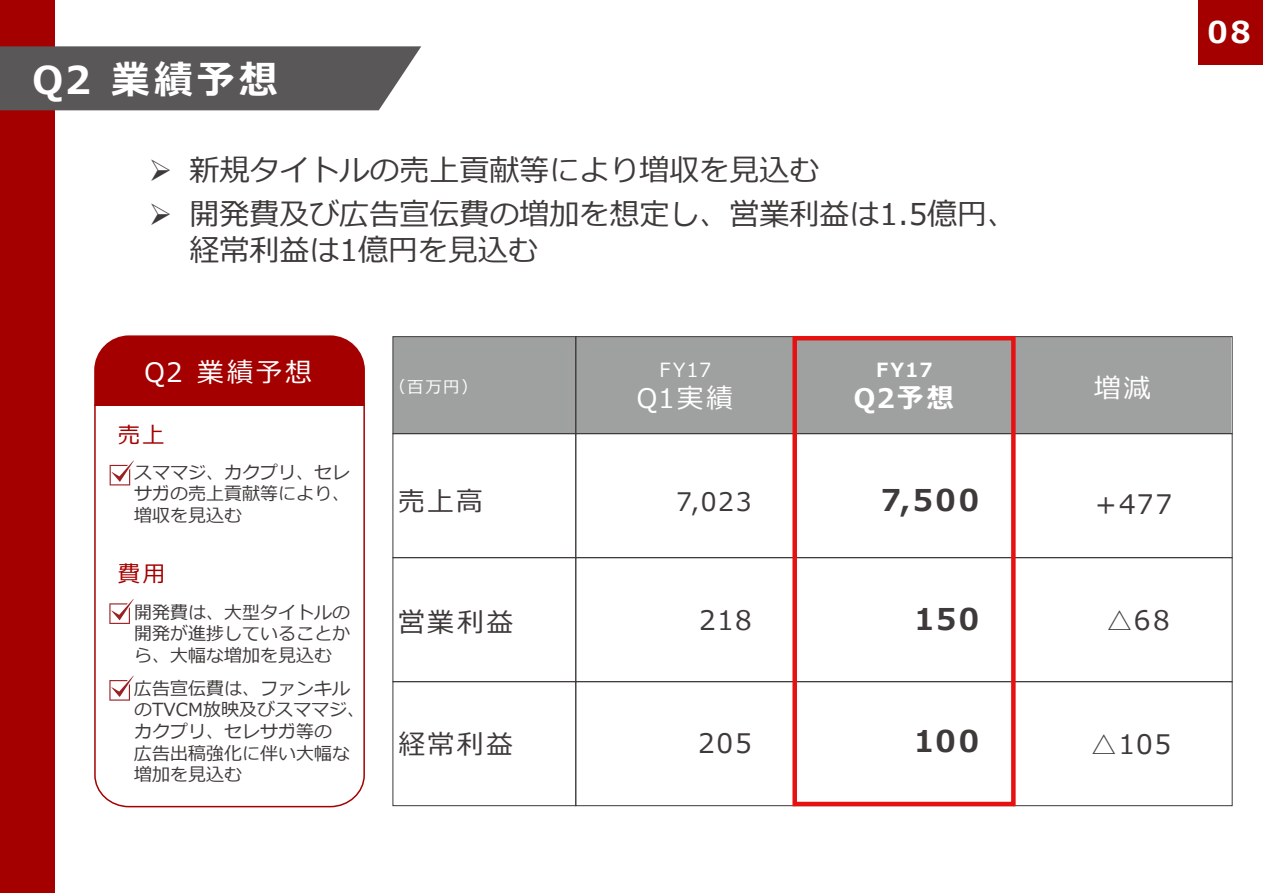
<style>
.page{position:relative;width:1263px;height:893px;background:#fff}
.page>*{position:absolute;margin:0;border:0;box-sizing:border-box;transform-origin:0 0}
.t1{font:700 38.25px "Meiryo";letter-spacing:.11em;color:#fff}
.t2{font:30px/36px "Meiryo";color:#3e3a39}
.t3{font:700 30px "Meiryo";letter-spacing:.08em;color:#3e3a39}
.t4{font:700 30px "Meiryo";color:#fff}
.t5{font:26.85px "Meiryo";letter-spacing:.075em;color:#3e3a39}
.t6{font:26.85px "Meiryo";letter-spacing:.08em;color:#fff}
.t7{font:700 26.85px "Meiryo";color:#fff}
.t8{font:26.7px "Meiryo";letter-spacing:.095em;color:#fff}
.t9{font:25.5px "Meiryo";color:#3e3a39}
.t10{font:22.5px "Meiryo";color:#a40000}
.t11{font:19.5px "Meiryo";color:#fff}
.t12{font:700 19.5px "Meiryo";color:#fff}
.t13{font:18px/21.6px "Meiryo";color:#3e3a39;text-align:justify}
.t14{font:16.5px "Meiryo";color:#fefefe}
</style>
<div class="page">
<div style="left:393px;top:337px;width:838px;height:96px;background:#9fa0a0"></div>
<div style="left:1013px;top:336px;width:219px;height:98px;border:1px solid #3d3938"></div>
<div style="left:794px;top:557px;width:220px;height:125px;border:1px solid #3d3938"></div>
<div style="left:575px;top:557px;width:220px;height:125px;border:1px solid #3d3938"></div>
<div style="left:575px;top:336px;width:220px;height:98px;border:1px solid #3d3938"></div>
<div style="left:393px;top:336px;width:183px;height:98px;border:1px solid #3d3938"></div>
<div style="left:575px;top:681px;width:220px;height:125px;border:1px solid #3d3938"></div>
<div style="left:1013px;top:557px;width:219px;height:125px;border:1px solid #3d3938"></div>
<div style="left:1013px;top:681px;width:219px;height:125px;border:1px solid #3d3938"></div>
<div style="left:393px;top:681px;width:183px;height:125px;border:1px solid #3d3938"></div>
<div style="left:393px;top:433px;width:183px;height:125px;border:1px solid #3d3938"></div>
<div style="left:393px;top:557px;width:183px;height:125px;border:1px solid #3d3938"></div>
<div style="left:94px;top:335px;width:271px;height:69px;background:#a40000"></div>
<svg style="left:94px;top:404px;width:271px;height:404px"></svg>
<svg style="left:110px;top:460px;width:24px;height:25px"></svg>
<svg style="left:109px;top:599px;width:25px;height:25px"></svg>
<svg style="left:109px;top:676px;width:25px;height:25px"></svg>
<div style="left:792px;top:336px;width:224px;height:470px;border:4px solid #e61211"></div>
<div style="left:0;top:0;width:55px;height:893px;background:#a40000"></div>
<div style="left:0;top:46px;width:421px;height:64px;background:#595757"></div>
<div style="left:1199px;top:0;width:64px;height:64px;background:#a40000"></div>
<h1 class="t1" style="left:32px;top:53px;width:247px">Q2 業績予想</h1>
<h2 class="t2" style="left:149px;top:154px;width:672px">➢ 新規タイトルの売上貢献等により増収を見込む</h2>
<h2 class="t2" style="left:189px;top:197px;width:829px;text-indent:-40px">➢ 開発費及び広告宣伝費の増加を想定し、営業利益は1.5億円、経常利益は1億円を見込む</h2>
<h2 class="t4" style="left:1207px;top:11px;width:45px">08</h2>
<h3 class="t8" style="left:144px;top:354px;width:169px">Q2 業績予想</h3>
<p class="t10" style="left:118px;top:419px;width:48px">売上</p>
<p class="t13" style="left:134px;top:462px;width:217px">スママジ、カクプリ、セレサガの売上貢献等により、増収を見込む</p>
<p class="t10" style="left:118px;top:558px;width:49px">費用</p>
<p class="t13" style="left:134px;top:602px;width:217px">開発費は、大型タイトルの開発が進捗していることから、大幅な増加を見込む</p>
<p class="t13" style="left:134px;top:678px;width:232px;text-align:left">広告宣伝費は、ファンキルのTVCM放映及びスママジ、カクプリ、セレサガ等の<br>広告出稿強化に伴い大幅な増加を見込む</p>
<p class="t14" style="left:389px;top:375px;width:90px">（百万円）</p>
<h3 class="t5" style="left:398px;top:482px;width:86px">売上高</h3>
<p class="t11" style="left:659px;top:356px;width:53px">FY17</p>
<h3 class="t6" style="left:637px;top:380px;width:98px">Q1実績</h3>
<h3 class="t9" style="left:676px;top:484px;width:77px">7,023</h3>
<h3 class="t5" style="left:398px;top:603px;width:117px">営業利益</h3>
<h3 class="t5" style="left:699px;top:602px;width:54px">218</h3>
<h3 class="t5" style="left:398px;top:726px;width:116px">経常利益</h3>
<h3 class="t5" style="left:698px;top:724px;width:55px">205</h3>
<p class="t12" style="left:876px;top:356px;width:58px">FY17</p>
<h3 class="t7" style="left:854px;top:380px;width:102px">Q2予想</h3>
<h3 class="t6" style="left:1094px;top:370px;width:58px">増減</h3>
<h2 class="t3" style="left:881px;top:479px;width:100px">7,500</h2>
<h3 class="t5" style="left:1095px;top:485px;width:78px">+477</h3>
<h2 class="t3" style="left:914px;top:599px;width:67px">150</h2>
<h3 class="t5" style="left:1106px;top:602px;width:65px">△68</h3>
<h2 class="t3" style="left:914px;top:720px;width:67px">100</h2>
<h3 class="t5" style="left:1090px;top:725px;width:82px">△105</h3>
</div>
